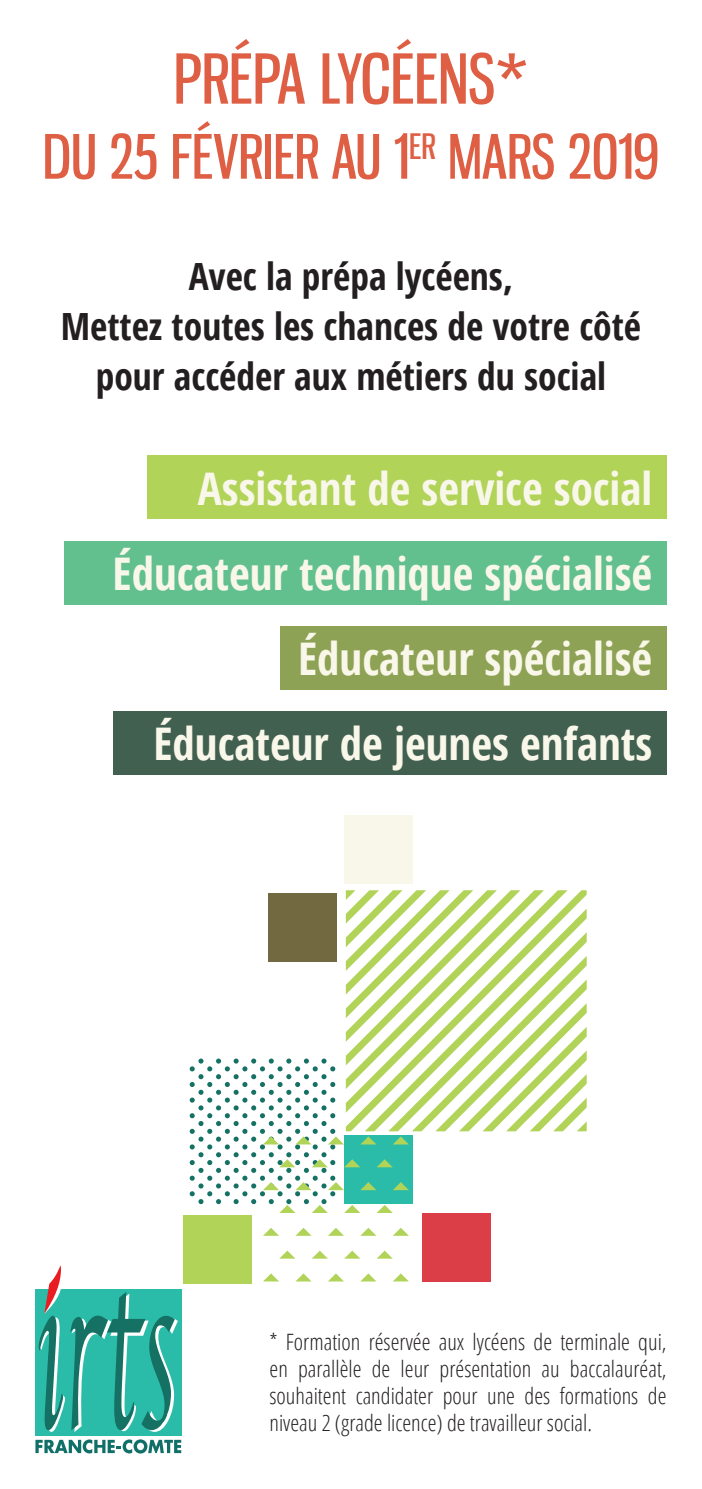
<style>
.page{position:relative;width:702px;height:1489px;background:#fff}
.page>*{position:absolute;margin:0;border:0;box-sizing:border-box;transform-origin:0 0}
.t1{font:67.5px "Gnuolane Rg";color:#df5f44}
.t2{font:60px "Gnuolane Rg";color:#df5f44}
.t3{font:700 condensed 45px "Open Sans";color:#f9f7e9}
.t4{font:700 condensed 37.5px/50px "Open Sans";color:#231f20;text-align:center}
.t5{font:300 condensed 22.5px/27px "Open Sans";color:#231f20;text-align:justify}
</style>
<div class="page">
<div style="left:147px;top:455px;width:519px;height:64px;background:#b0d358"></div>
<div style="left:64px;top:540px;width:602px;height:64px;background:#61c08d"></div>
<div style="left:113px;top:710px;width:553px;height:64px;background:#416050"></div>
<div style="left:280px;top:625px;width:386px;height:64px;background:#8ea255"></div>
<div style="left:36px;top:1289px;width:146px;height:146px;background:#2abca8"></div>
<svg style="left:39px;top:1265px;width:139px;height:166px"></svg>
<svg style="left:35px;top:1439px;width:146px;height:14px"></svg>
<div style="left:422px;top:1212px;width:69px;height:69px;background:#db3e47"></div>
<svg style="left:264px;top:1228px;width:14px;height:7px"></svg>
<svg style="left:296px;top:1228px;width:15px;height:7px"></svg>
<svg style="left:329px;top:1228px;width:14px;height:7px"></svg>
<svg style="left:361px;top:1228px;width:15px;height:7px"></svg>
<svg style="left:393px;top:1228px;width:15px;height:7px"></svg>
<svg style="left:263px;top:1273px;width:16px;height:8px"></svg>
<svg style="left:296px;top:1273px;width:15px;height:8px"></svg>
<svg style="left:328px;top:1273px;width:16px;height:8px"></svg>
<svg style="left:361px;top:1273px;width:15px;height:8px"></svg>
<svg style="left:393px;top:1273px;width:16px;height:8px"></svg>
<svg style="left:280px;top:1250px;width:15px;height:8px"></svg>
<svg style="left:312px;top:1250px;width:15px;height:8px"></svg>
<svg style="left:345px;top:1250px;width:15px;height:8px"></svg>
<svg style="left:377px;top:1250px;width:15px;height:8px"></svg>
<div style="left:344px;top:815px;width:69px;height:69px;background:#f9f7e9"></div>
<svg style="left:190px;top:890px;width:396px;height:322px"></svg>
<div style="left:183px;top:1214px;width:69px;height:69px;background:#b0d358"></div>
<p class="t1" style="left:174px;top:38px;width:356px">PRÉPA LYCÉENS*</p>
<p class="t2" style="left:43px;top:120px;width:618px">DU 25 FÉVRIER AU 1<sup>ER</sup> MARS 2019</p>
<p class="t4" style="left:189px;top:251px;width:326px">Avec la prépa lycéens,</p>
<p class="t4" style="left:61px;top:301px;width:582px">Mettez toutes les chances de votre côté pour accéder aux métiers du social</p>
<p class="t3" style="left:198px;top:457px;width:456px">Assistant de service social</p>
<p class="t3" style="left:113px;top:542px;width:541px">Éducateur technique spécialisé</p>
<p class="t3" style="left:298px;top:627px;width:356px">Éducateur spécialisé</p>
<p class="t3" style="left:153px;top:712px;width:500px">Éducateur de jeunes enfants</p>
<p class="t5" style="left:269px;top:1327px;width:398px">* Formation réservée aux lycéens de terminale qui, en parallèle de leur présentation au baccalauréat, souhaitent candidater pour une des formations de niveau 2 (grade licence) de travailleur social.</p>
</div>
